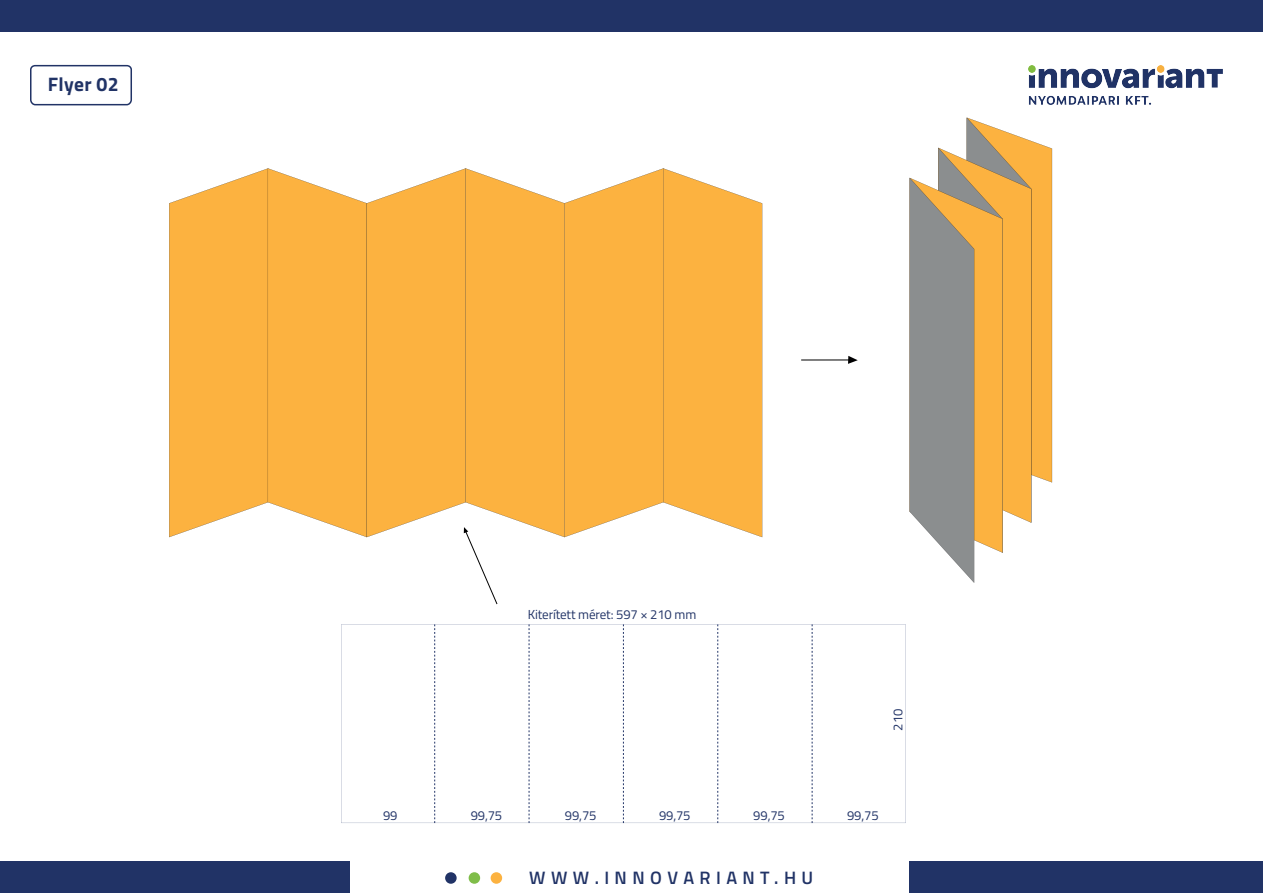
<style>
.page{position:relative;width:1263px;height:893px;background:#fff}
.page>*{position:absolute;margin:0;border:0;box-sizing:border-box;transform-origin:0 0}
.t1{font:700 19.5px "Titillium Web";letter-spacing:.015em;color:#213366}
.t2{font:600 18px "Titillium Web";letter-spacing:.3em;color:#213366}
.t3{font:13.05px "Titillium Web";letter-spacing:-.01em;color:#213366}
</style>
<div class="page">
<div style="left:0;top:861px;width:350px;height:32px;background:#213366"></div>
<div style="left:909px;top:861px;width:354px;height:32px;background:#213366"></div>
<div style="left:0;top:0;width:1263px;height:32px;background:#213366"></div>
<div style="left:491px;top:872px;width:11px;height:12px;background:#fcb240;border-radius:50%"></div>
<div style="left:469px;top:872px;width:11px;height:12px;background:#7fbd49;border-radius:50%"></div>
<div style="left:445px;top:872px;width:12px;height:12px;background:#213366;border-radius:50%"></div>
<div style="left:30px;top:65px;width:102px;height:40px;border:2px solid #213366;border-radius:4px"></div>
<svg style="left:341px;top:624px;width:565px;height:199px"></svg>
<svg style="left:434px;top:624px;width:1px;height:199px"></svg>
<svg style="left:529px;top:624px;width:1px;height:199px"></svg>
<svg style="left:623px;top:624px;width:1px;height:199px"></svg>
<svg style="left:717px;top:624px;width:1px;height:199px"></svg>
<svg style="left:812px;top:624px;width:1px;height:199px"></svg>
<svg style="left:910px;top:118px;width:142px;height:465px"></svg>
<svg style="left:848px;top:356px;width:10px;height:8px"></svg>
<hr style="left:801px;top:360px;width:48px;height:1px;background:#000001">
<svg style="left:169px;top:168px;width:593px;height:437px"></svg>
<img style="left:1029px;top:66px;width:193px;height:39px">
<h1 class="t1" style="left:48px;top:69px;width:72px">Flyer 02</h1>
<p class="t3" style="left:528px;top:605px;width:170px">Kiterített méret: 597 × 210 mm</p>
<p class="t3" style="left:888px;top:731px;width:23px;rotate:-90deg">210</p>
<p class="t3" style="left:383px;top:806px;width:16px">99</p>
<p class="t3" style="left:471px;top:806px;width:33px">99,75</p>
<p class="t3" style="left:565px;top:806px;width:33px">99,75</p>
<p class="t3" style="left:659px;top:806px;width:33px">99,75</p>
<p class="t3" style="left:753px;top:806px;width:33px">99,75</p>
<p class="t3" style="left:847px;top:806px;width:33px">99,75</p>
<h2 class="t2" style="left:529px;top:864px;width:285px">WWW.INNOVARIANT.HU</h2>
</div>
